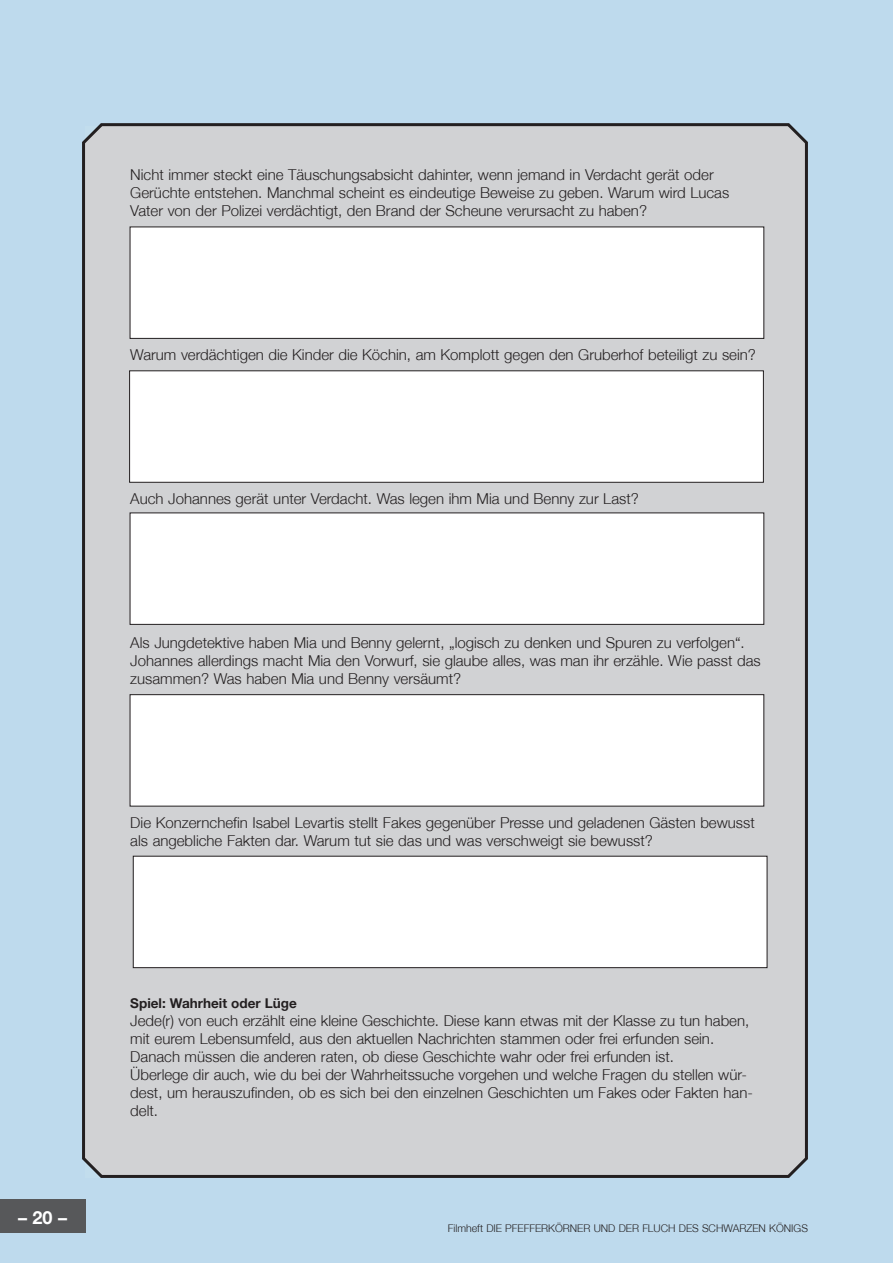
<style>
.page{position:relative;width:893px;height:1263px;background:#bedaed}
.page>*{position:absolute;margin:0;border:0;box-sizing:border-box;transform-origin:0 0}
.t1{font:700 18px "Helvetica Neue";color:#fff}
.t2{font:300 15px/18px "Helvetica Neue";color:#231f20}
.t3{font:700 13.5px "Helvetica Neue";color:#231f20}
.t4{font:300 10.65px "Helvetica Neue";color:#231f20}
</style>
<div class="page">
<div style="left:0;top:1199px;width:85px;height:34px;background:#57585a"></div>
<div style="left:81px;top:120px;width:728px;height:1059px;background:#d1d2d4"></div>
<div style="left:129px;top:370px;width:635px;height:113px;background:#fff;border:1px solid #231f20"></div>
<div style="left:130px;top:227px;width:634px;height:112px;background:#fff;border:1px solid #231f20"></div>
<div style="left:130px;top:512px;width:634px;height:113px;background:#fff;border:1px solid #231f20"></div>
<div style="left:130px;top:694px;width:634px;height:112px;background:#fff;border:1px solid #231f20"></div>
<div style="left:133px;top:856px;width:634px;height:112px;background:#fff;border:1px solid #231f20"></div>
<p class="t1" style="left:18px;top:1206px;width:51px">– 20 –</p>
<p class="t2" style="left:130px;top:165px;width:600px">Nicht immer steckt eine Täuschungsabsicht dahinter, wenn jemand in Verdacht gerät oder<br>Gerüchte entstehen. Manchmal scheint es eindeutige Beweise zu geben. Warum wird Lucas<br>Vater von der Polizei verdächtigt, den Brand der Scheune verursacht zu haben?</p>
<p class="t2" style="left:130px;top:345px;width:627px">Warum verdächtigen die Kinder die Köchin, am Komplott gegen den Gruberhof beteiligt zu sein?</p>
<p class="t2" style="left:130px;top:489px;width:510px">Auch Johannes gerät unter Verdacht. Was legen ihm Mia und Benny zur Last?</p>
<p class="t2" style="left:130px;top:633px;width:632px">Als Jungdetektive haben Mia und Benny gelernt, „logisch zu denken und Spuren zu verfolgen“.<br>Johannes allerdings macht Mia den Vorwurf, sie glaube alles, was man ihr erzähle. Wie passt das zusammen? Was haben Mia und Benny versäumt?</p>
<p class="t2" style="left:130px;top:813px;width:626px">Die Konzernchefin Isabel Levartis stellt Fakes gegenüber Presse und geladenen Gästen bewusst als angebliche Fakten dar. Warum tut sie das und was verschweigt sie bewusst?</p>
<p class="t3" style="left:130px;top:995px;width:168px">Spiel: Wahrheit oder Lüge</p>
<p class="t2" style="left:130px;top:1011px;width:624px">Jede(r) von euch erzählt eine kleine Geschichte. Diese kann etwas mit der Klasse zu tun haben, mit eurem Lebensumfeld, aus den aktuellen Nachrichten stammen oder frei erfunden sein.<br>Danach müssen die anderen raten, ob diese Geschichte wahr oder frei erfunden ist.<br>Überlege dir auch, wie du bei der Wahrheitssuche vorgehen und welche Fragen du stellen wür&shy;dest, um herauszufinden, ob es sich bei den einzelnen Geschichten um Fakes oder Fakten han&shy;delt.</p>
<p class="t4" style="left:448px;top:1221px;width:361px">Filmheft DIE PFEFFERKÖRNER UND DER FLUCH DES SCHWARZEN KÖNIGS</p>
</div>
